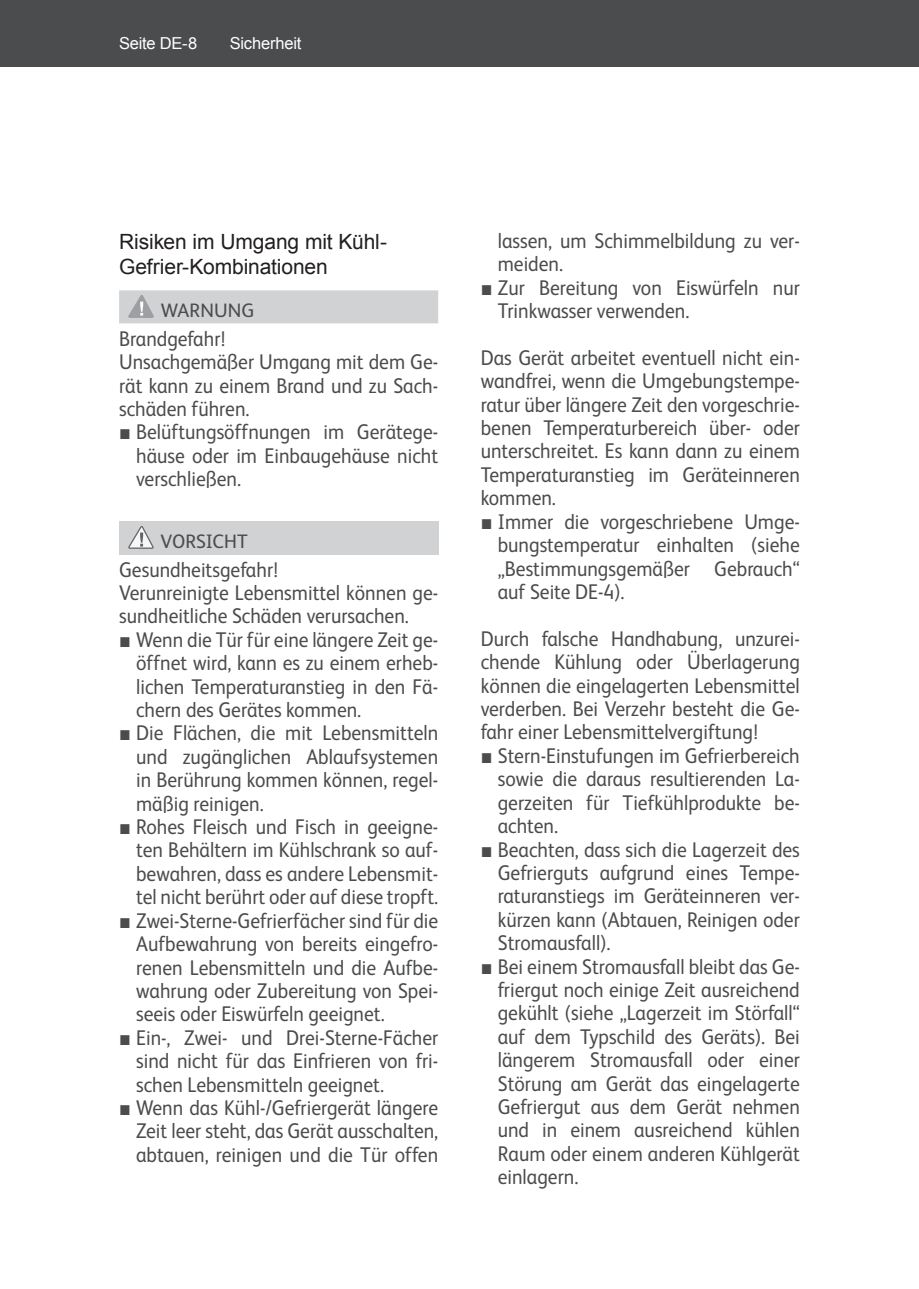
<style>
.page{position:relative;width:919px;height:1289px;background:#fff}
.page>*{position:absolute;margin:0;border:0;box-sizing:border-box;transform-origin:0 0}
.t1{font:21.3px/23.4px "FS Albert";color:#4b4c4d;text-align:justify;scale:.92 1}
.t2{font:21px/25.2px "Arial";letter-spacing:-.005em;color:#231f20}
.t3{font:19.5px "FS Albert";letter-spacing:.005em;color:#4b4c4d}
.t4{font:16.5px "Arial";letter-spacing:-.015em;color:#fff}
.s1{font-family:"Arial"}
</style>
<div class="page">
<div style="left:119px;top:290px;width:319px;height:33px;background:#d1d2d4"></div>
<div style="left:119px;top:521px;width:319px;height:33px;background:#d1d2d4"></div>
<svg style="left:129px;top:295px;width:25px;height:23px"></svg>
<svg style="left:128px;top:526px;width:26px;height:23px"></svg>
<div style="left:906px;top:0;width:12px;height:67px;background:#4b4c4d"></div>
<div style="left:0;top:0;width:906px;height:67px;background:#4b4c4d"></div>
<p class="t4" style="left:119px;top:33px;width:80px">Seite DE-8</p>
<p class="t4" style="left:230px;top:33px;width:73px">Sicherheit</p>
<p class="t2" style="left:119px;top:229px;width:269px">Risiken im Umgang mit Kühl-<br>Gefrier-Kombinationen</p>
<p class="t3" style="left:161px;top:297px;width:95px">WARNUNG</p>
<p class="t1" style="left:119px;top:325px;width:348px;text-align:left">Brandgefahr!<br>Unsachgemäßer Umgang mit dem Ge&shy;rät kann zu einem Brand und zu Sach&shy;schäden führen.</p>
<p class="t1" style="left:136px;top:419px;width:330px;text-indent:-17px"><span class="s1">■</span> Belüftungsöffnungen im Gerätege&shy;häuse oder im Einbaugehäuse nicht verschließen.</p>
<p class="t3" style="left:161px;top:528px;width:89px">VORSICHT</p>
<p class="t1" style="left:119px;top:556px;width:348px;text-align:left">Gesundheitsgefahr!<br>Verunreinigte Lebensmittel können ge&shy;sundheitliche Schäden verursachen.</p>
<p class="t1" style="left:136px;top:626px;width:330px;text-indent:-17px"><span class="s1">■</span> Wenn die Tür für eine längere Zeit ge&shy;öffnet wird, kann es zu einem erheb&shy;lichen Temperaturanstieg in den Fä&shy;chern des Gerätes kommen.</p>
<p class="t1" style="left:136px;top:720px;width:330px;text-indent:-17px"><span class="s1">■</span> Die Flächen, die mit Lebensmitteln und zugänglichen Ablaufsystemen in Berührung kommen können, regel&shy;mäßig reinigen.</p>
<p class="t1" style="left:136px;top:814px;width:330px;text-indent:-17px"><span class="s1">■</span> Rohes Fleisch und Fisch in geeigne&shy;ten Behältern im Kühlschrank so auf&shy;bewahren, dass es andere Lebensmit&shy;tel nicht berührt oder auf diese tropft.</p>
<p class="t1" style="left:136px;top:907px;width:330px;text-indent:-17px"><span class="s1">■</span> Zwei-Sterne-Gefrierfächer sind für die Aufbewahrung von bereits eingefro&shy;renen Lebensmitteln und die Aufbe&shy;wahrung oder Zubereitung von Spei&shy;seeis oder Eiswürfeln geeignet.</p>
<p class="t1" style="left:136px;top:1024px;width:330px;text-indent:-17px"><span class="s1">■</span> Ein-, Zwei- und Drei-Sterne-Fächer sind nicht für das Einfrieren von fri&shy;schen Lebensmitteln geeignet.</p>
<p class="t1" style="left:136px;top:1094px;width:330px;text-indent:-17px"><span class="s1">■</span> Wenn das Kühl-/Gefriergerät längere Zeit leer steht, das Gerät ausschalten, abtauen, reinigen und die Tür offen</p>
<p class="t1" style="left:497px;top:228px;width:330px">lassen, um Schimmelbildung zu ver&shy;meiden.</p>
<p class="t1" style="left:497px;top:274px;width:330px;text-indent:-17px"><span class="s1">■</span> Zur Bereitung von Eiswürfeln nur<br>Trinkwasser verwenden.</p>
<p class="t1" style="left:480px;top:345px;width:348px">Das Gerät arbeitet eventuell nicht ein&shy;wandfrei, wenn die Umgebungstempe&shy;ratur über längere Zeit den vorgeschrie&shy;benen Temperaturbereich über- oder unterschreitet. Es kann dann zu einem Temperaturanstieg im Geräteinneren kommen.</p>
<p class="t1" style="left:497px;top:508px;width:330px;text-indent:-17px"><span class="s1">■</span> Immer die vorgeschriebene Umge&shy;bungstemperatur einhalten (siehe „Bestimmungsgemäßer Gebrauch“ auf Seite DE-4).</p>
<p class="t1" style="left:480px;top:625px;width:348px">Durch falsche Handhabung, unzurei&shy;chende Kühlung oder Überlagerung können die eingelagerten Lebensmittel verderben. Bei Verzehr besteht die Ge&shy;fahr einer Lebensmittelvergiftung!</p>
<p class="t1" style="left:497px;top:742px;width:330px;text-indent:-17px"><span class="s1">■</span> Stern-Einstufungen im Gefrierbereich sowie die daraus resultierenden La&shy;gerzeiten für Tiefkühlprodukte be&shy;achten.</p>
<p class="t1" style="left:497px;top:836px;width:330px;text-indent:-17px"><span class="s1">■</span> Beachten, dass sich die Lagerzeit des Gefrierguts aufgrund eines Tempe&shy;raturanstiegs im Geräteinneren ver&shy;kürzen kann (Abtauen, Reinigen oder Stromausfall).</p>
<p class="t1" style="left:497px;top:953px;width:330px;text-indent:-17px"><span class="s1">■</span> Bei einem Stromausfall bleibt das Ge&shy;friergut noch einige Zeit ausreichend gekühlt (siehe „Lagerzeit im Störfall“ auf dem Typschild des Geräts). Bei längerem Stromausfall oder einer Störung am Gerät das eingelagerte Gefriergut aus dem Gerät nehmen und in einem ausreichend kühlen Raum oder einem anderen Kühlgerät einlagern.</p>
</div>
